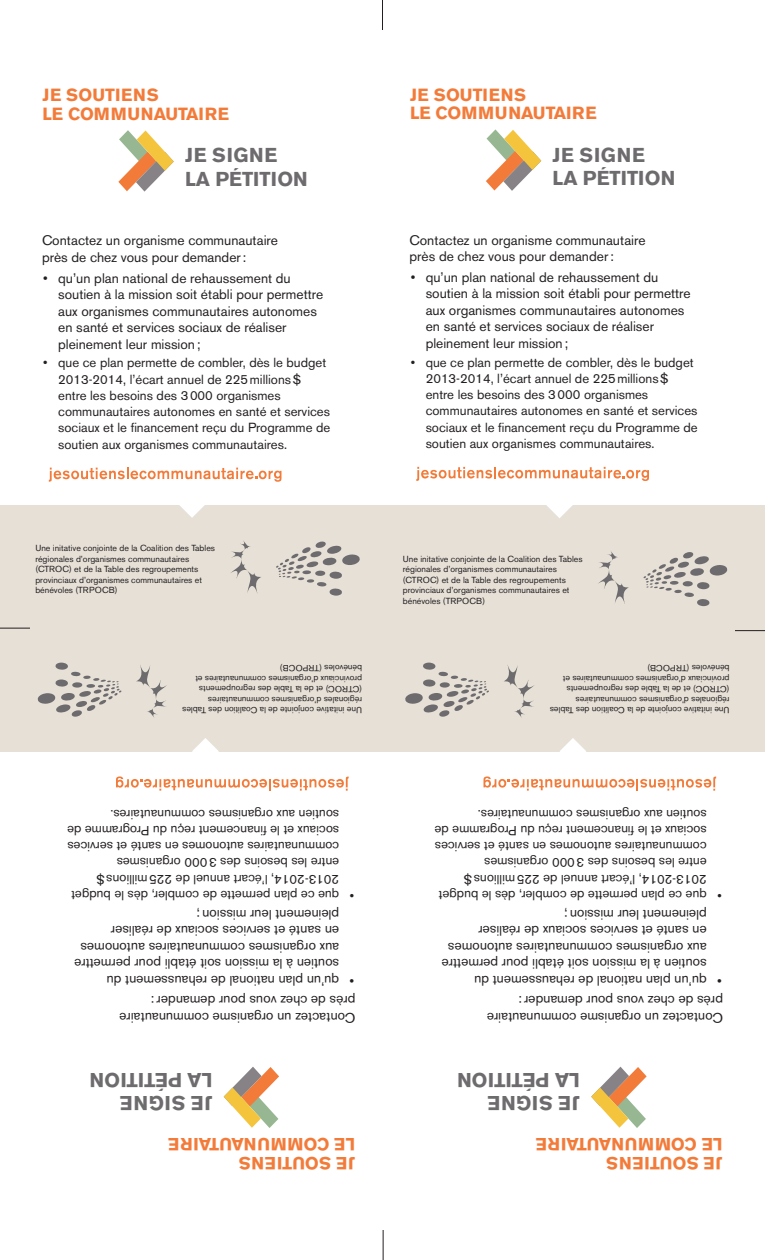
<style>
.page{position:relative;width:765px;height:1260px;background:#fff}
.page>*{position:absolute;margin:0;border:0;box-sizing:border-box;transform-origin:0 0}
.Titre{font:700 20px/23.2px "Akzidenz Grotesk BE";color:#6d6b6d}
.Titre-2{font:700 17.5px/18.8px "Akzidenz Grotesk BE";color:#f37b3a}
.Texte{font:13.75px/16.5px "Akzidenz Grotesk BE";color:#231f20}
.t1{font:13.12px/16.2px "Akzidenz Grotesk BE";color:#231f20}
.t2{font:8.75px/10.5px "Akzidenz Grotesk BE";color:#231f20}
</style>
<div class="page">
<div style="left:0;top:505px;width:765px;height:246px;background:#e6e0d7"></div>
<svg style="left:49px;top:468px;width:232px;height:14px"></svg>
<svg style="left:231px;top:541px;width:30px;height:52px"></svg>
<svg style="left:276px;top:542px;width:84px;height:54px"></svg>
<svg style="left:118px;top:130px;width:56px;height:62px"></svg>
<svg style="left:179px;top:505px;width:26px;height:13px"></svg>
<svg style="left:416px;top:467px;width:233px;height:14px"></svg>
<svg style="left:598px;top:551px;width:31px;height:53px"></svg>
<svg style="left:643px;top:552px;width:85px;height:54px"></svg>
<svg style="left:486px;top:129px;width:55px;height:62px"></svg>
<svg style="left:546px;top:505px;width:27px;height:13px"></svg>
<svg style="left:116px;top:776px;width:233px;height:15px"></svg>
<svg style="left:136px;top:665px;width:31px;height:52px"></svg>
<svg style="left:37px;top:663px;width:85px;height:54px"></svg>
<svg style="left:224px;top:1067px;width:55px;height:61px"></svg>
<svg style="left:192px;top:738px;width:27px;height:14px"></svg>
<svg style="left:484px;top:776px;width:232px;height:15px"></svg>
<svg style="left:504px;top:665px;width:30px;height:53px"></svg>
<svg style="left:405px;top:663px;width:84px;height:54px"></svg>
<svg style="left:591px;top:1067px;width:56px;height:61px"></svg>
<svg style="left:560px;top:738px;width:26px;height:13px"></svg>
<hr style="left:382px;top:0;width:1px;height:30px;background:#231f20">
<hr style="left:0;top:628px;width:30px;height:1px;background:#231f20">
<hr style="left:735px;top:630px;width:30px;height:1px;background:#231f20">
<hr style="left:383px;top:1230px;width:1px;height:30px;background:#231f20">
<p class="Titre-2" style="left:42px;top:86px;width:188px">JE SOUTIENS<br>LE COMMUNAUTAIRE</p>
<p class="Titre" style="left:185px;top:144px;width:124px">JE SIGNE<br>LA PÉTITION</p>
<p class="Texte" style="left:42px;top:232px;width:238px">Contactez un organisme communautaire près de chez vous pour demander:</p>
<p class="Texte" style="left:58px;top:270px;width:267px;text-indent:-15px">• qu’un plan national de rehaussement du soutien à la mission soit établi pour permettre aux organismes communautaires autonomes en santé et services sociaux de réaliser pleinement leur mission;</p>
<p class="t1" style="left:58px;top:355px;width:274px;text-indent:-15px">• que ce plan permette de combler, dès le budget 2013-2014, l’écart annuel de 225millions$ entre les besoins des 3000 organismes communautaires autonomes en santé et services sociaux et le financement reçu du Programme de soutien aux organismes communautaires.</p>
<p class="t2" style="left:35px;top:543px;width:181px">Une initative conjointe de la Coalition des Tables régionales d’organismes communautaires (CTROC) et de la Table des regroupements provinciaux d’organismes communautaires et bénévoles (TRPOCB)</p>
<p class="t2" style="left:362px;top:715px;width:181px;rotate:-180deg">Une initative conjointe de la Coalition des Tables régionales d’organismes communautaires (CTROC) et de la Table des regroupements provinciaux d’organismes communautaires et bénévoles (TRPOCB)</p>
<p class="t1" style="left:339px;top:887px;width:274px;rotate:-180deg">2013-2014, l’écart annuel de 225millions $ entre les besoins des 3000 organismes communautaires autonomes en santé et services sociaux et le financement reçu du Programme de soutien aux organismes communautaires.</p>
<p class="t1" style="left:339px;top:904px;width:269px;rotate:-180deg">que ce plan permette de combler, dès le budget</p>
<p class="t1" style="left:354px;top:904px;width:6px;rotate:-180deg">•</p>
<p class="Texte" style="left:339px;top:972px;width:267px;rotate:-180deg">soutien à la mission soit établi pour permettre aux organismes communautaires autonomes en santé et services sociaux de réaliser pleinement leur mission;</p>
<p class="Texte" style="left:339px;top:989px;width:234px;rotate:-180deg">qu’un plan national de rehaussement du</p>
<p class="Texte" style="left:354px;top:989px;width:6px;rotate:-180deg">•</p>
<p class="Texte" style="left:355px;top:1026px;width:238px;rotate:-180deg">Contactez un organisme communautaire près de chez vous pour demander:</p>
<p class="Titre" style="left:212px;top:1114px;width:124px;rotate:-180deg">JE SIGNE<br>LA PÉTITION</p>
<p class="Titre-2" style="left:355px;top:1172px;width:188px;rotate:-180deg">JE SOUTIENS<br>LE COMMUNAUTAIRE</p>
<p class="Titre-2" style="left:410px;top:85px;width:188px">JE SOUTIENS<br>LE COMMUNAUTAIRE</p>
<p class="Titre" style="left:553px;top:143px;width:124px">JE SIGNE<br>LA PÉTITION</p>
<p class="Texte" style="left:410px;top:232px;width:238px">Contactez un organisme communautaire près de chez vous pour demander:</p>
<p class="Texte" style="left:426px;top:269px;width:267px;text-indent:-15px">• qu’un plan national de rehaussement du soutien à la mission soit établi pour permettre aux organismes communautaires autonomes en santé et services sociaux de réaliser pleinement leur mission;</p>
<p class="t1" style="left:426px;top:354px;width:274px;text-indent:-15px">• que ce plan permette de combler, dès le budget 2013-2014, l’écart annuel de 225millions$ entre les besoins des 3000 organismes communautaires autonomes en santé et services sociaux et le financement reçu du Programme de soutien aux organismes communautaires.</p>
<p class="t2" style="left:403px;top:553px;width:181px">Une initative conjointe de la Coalition des Tables régionales d’organismes communautaires (CTROC) et de la Table des regroupements provinciaux d’organismes communautaires et bénévoles (TRPOCB)</p>
<p class="t2" style="left:730px;top:715px;width:181px;rotate:-180deg">Une initative conjointe de la Coalition des Tables régionales d’organismes communautaires (CTROC) et de la Table des regroupements provinciaux d’organismes communautaires et bénévoles (TRPOCB)</p>
<p class="t1" style="left:707px;top:887px;width:274px;rotate:-180deg">2013-2014, l’écart annuel de 225millions $ entre les besoins des 3000 organismes communautaires autonomes en santé et services sociaux et le financement reçu du Programme de soutien aux organismes communautaires.</p>
<p class="t1" style="left:707px;top:904px;width:269px;rotate:-180deg">que ce plan permette de combler, dès le budget</p>
<p class="t1" style="left:722px;top:904px;width:6px;rotate:-180deg">•</p>
<p class="Texte" style="left:707px;top:972px;width:267px;rotate:-180deg">soutien à la mission soit établi pour permettre aux organismes communautaires autonomes en santé et services sociaux de réaliser pleinement leur mission;</p>
<p class="Texte" style="left:707px;top:989px;width:234px;rotate:-180deg">qu’un plan national de rehaussement du</p>
<p class="Texte" style="left:722px;top:989px;width:6px;rotate:-180deg">•</p>
<p class="Texte" style="left:723px;top:1026px;width:238px;rotate:-180deg">Contactez un organisme communautaire près de chez vous pour demander:</p>
<p class="Titre" style="left:580px;top:1114px;width:124px;rotate:-180deg">JE SIGNE<br>LA PÉTITION</p>
<p class="Titre-2" style="left:722px;top:1172px;width:188px;rotate:-180deg">JE SOUTIENS<br>LE COMMUNAUTAIRE</p>
</div>
